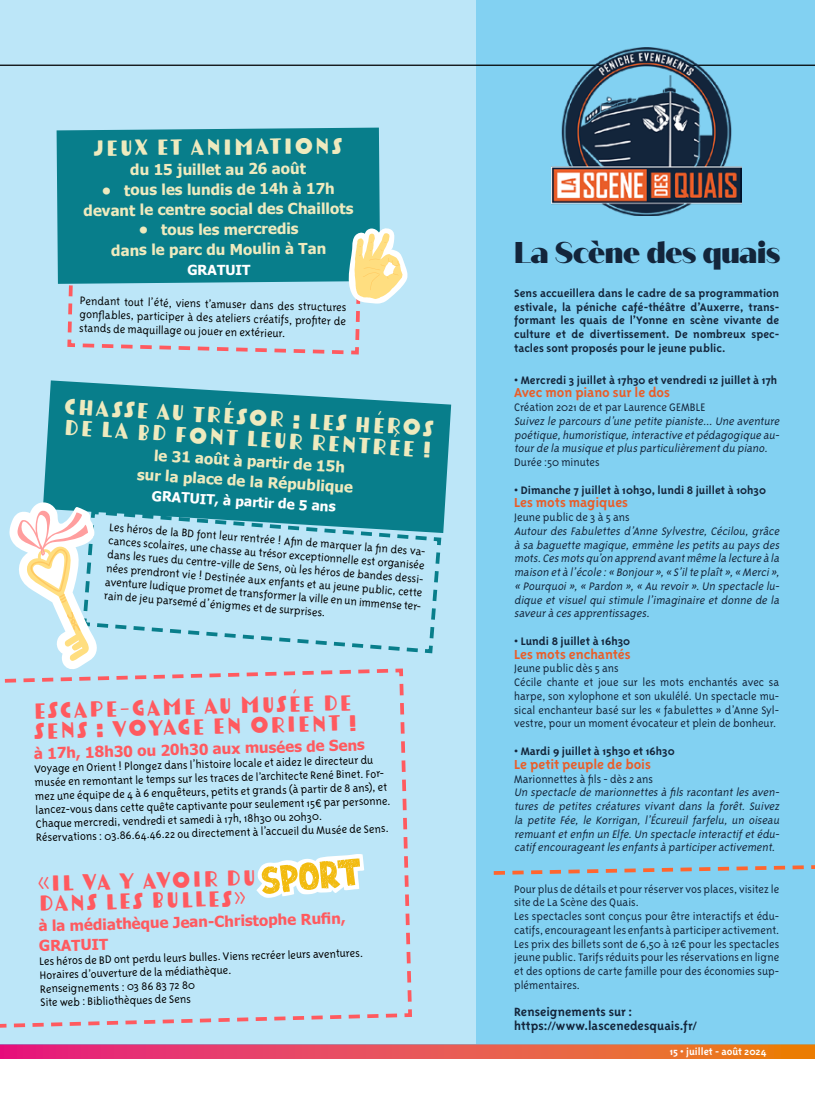
<style>
.page{position:relative;width:815px;height:1099px;background:#fff}
.page>*{position:absolute;margin:0;border:0;box-sizing:border-box;transform-origin:0 0}
.t1{font:900 30px "Quiche Sans";letter-spacing:-.01em;color:#13253b}
.t2{font:22.5px/20.1px "Tomarik Display";color:#ff5a5f}
.t3{font:22.5px/21.1px "Tomarik Display";color:#eeeabe}
.t4{font:700 15px/20px "Tahoma";color:#eeeabe;text-align:center}
.t5{font:700 15px/21.1px "Tahoma";color:#ff5a5f}
.t6{font:700 15px "Triplex Sans OT";letter-spacing:-.005em;color:#e95d29}
.t7{font:700 13.75px/13.8px "Triplex Sans OT";letter-spacing:.005em;color:#13253b}
.t8{font:700 13.75px "Tahoma";color:#fff}
.t9{font:300 12.5px/13.9px "Triplex Sans OT";color:#000}
.t10{font:italic 300 12.5px/13.8px "Triplex Sans OT";color:#13253b;text-align:justify}
.t11{font:300 12.5px/13.8px "Triplex Sans OT";color:#13253b}
.t12{font:700 12.5px/13.8px "Triplex Sans OT";letter-spacing:.005em;color:#13253b;text-align:justify}
.t13{font:700 11.25px "Triplex Sans OT";color:#fff}
</style>
<div class="page">
<svg style="left:0;top:1044px;width:815px;height:14px;background:#e45556"></svg>
<div style="left:0;top:0;width:815px;height:1044px;background:#bce6f8"></div>
<div style="left:477px;top:0;width:338px;height:1044px;background:#82d1f2"></div>
<hr style="left:0;top:65px;width:815px;height:1px;background:#000">
<svg style="left:43px;top:380px;width:408px;height:153px;background:#1f8b99"></svg>
<div style="left:57px;top:128px;width:323px;height:156px;background:#087e8b"></div>
<svg style="left:66px;top:179px;width:342px;height:176px"></svg>
<svg style="left:0;top:1009px;width:412px;height:19px"></svg>
<svg style="left:4px;top:501px;width:439px;height:501px"></svg>
<img style="left:552px;top:48px;width:190px;height:168px">
<svg style="left:493px;top:865px;width:322px;height:10px"></svg>
<h2 class="t3" style="left:92px;top:136px;width:252px;rotate:-1deg">Jeux et animations</h2>
<p class="t4" style="left:130px;top:160px;width:177px">du 15 juillet au 26 août</p>
<p class="t4" style="left:84px;top:180px;width:271px">• tous les lundis de 14h à 17h devant le centre social des Chaillots</p>
<p class="t4" style="left:111px;top:220px;width:217px">• tous les mercredis<br>dans le parc du Moulin à Tan</p>
<p class="t8" style="left:187px;top:261px;width:65px;rotate:-1deg">GRATUIT</p>
<p class="t9" style="left:80px;top:292px;width:268px;text-align:justify;rotate:2deg">Pendant tout l’été, viens t’amuser dans des structures gonfl ables, participer à des ateliers créatifs, profi ter de stands de maquillage ou jouer en extérieur.</p>
<h2 class="t3" style="left:64px;top:391px;width:373px;rotate:4deg">Chasse au trésor : Les héros de la BD font leur rentrée !</h2>
<p class="t4" style="left:139px;top:444px;width:218px;rotate:4deg">le 31 août à partir de 15h sur la place de la République</p>
<p class="t8" style="left:152px;top:487px;width:186px;rotate:3deg">GRATUIT, à partir de 5 ans</p>
<p class="t9" style="left:110px;top:518px;width:321px;rotate:5deg">Les héros de la BD font leur rentrée ! Afi n de marquer la fi n des va&shy;cances scolaires, une chasse au trésor exceptionnelle est organisée dans les rues du centre-ville de Sens, où les héros de bandes dessi&shy;nées prendront vie ! Destinée aux enfants et au jeune public, cette aventure ludique promet de transformer la ville en un immense ter&shy;rain de jeu parsemé d’énigmes et de surprises.</p>
<h2 class="t2" style="left:32px;top:699px;width:326px;rotate:-2deg">Escape-game au musée de<br>Sens : Voyage en Orient !</h2>
<p class="t5" style="left:34px;top:742px;width:332px;rotate:-1deg">à 17h, 18h30 ou 20h30 aux musées de Sens</p>
<p class="t9" style="left:34px;top:763px;width:357px;rotate:-2deg">Voyage en Orient ! Plongez dans l’histoire locale et aidez le directeur du musée en remontant le temps sur les traces de l’architecte René Binet. For&shy;mez une équipe de 4 à 6 enquêteurs, petits et grands (à partir de 8 ans), et lancez-vous dans cette quête captivante pour seulement 15€ par personne.<br>Chaque mercredi, vendredi et samedi à 17h, 18h30 ou 20h30.<br>Réservations : 03.86.64.46.22 ou directement à l’accueil du Musée de Sens.</p>
<h2 class="t2" style="left:37px;top:872px;width:307px;line-height:19.6px;rotate:-2deg">«Il va y avoir du sport dans les bulles»</h2>
<p class="t5" style="left:38px;top:914px;width:309px;rotate:-1deg">à la médiathèque Jean-Christophe Rufi n,<br>GRATUIT</p>
<p class="t9" style="left:39px;top:956px;width:325px;line-height:13.5px;rotate:-2deg">Les héros de BD ont perdu leurs bulles. Viens recréer leurs aventures.<br>Horaires d’ouverture de la médiathèque.<br>Renseignements : 03 86 83 72 80<br>Site web : Bibliothèques de Sens</p>
<h1 class="t1" style="left:514px;top:234px;width:267px">La Scène des quais</h1>
<p class="t12" style="left:514px;top:286px;width:267px">Sens accueillera dans le cadre de sa programmation estivale, la péniche café-théâtre d’Auxerre, trans&shy;formant les quais de l’Yonne en scène vivante de culture et de divertissement. De nombreux spec&shy;tacles sont proposés pour le jeune public.</p>
<p class="t12" style="left:514px;top:373px;width:265px">• Mercredi 3 juillet à 17h30 et vendredi 12 juillet à 17h</p>
<p class="t6" style="left:514px;top:384px;width:157px">Avec mon piano sur le dos</p>
<p class="t11" style="left:514px;top:400px;width:193px">Création 2021 de et par Laurence GEMBLE</p>
<p class="t10" style="left:514px;top:414px;width:269px">Suivez le parcours d’une petite pianiste… Une aventure poétique,humoristique,interactive etpédagogique au&shy;tourde la musique etplus particulièrementdu piano.</p>
<p class="t11" style="left:514px;top:455px;width:87px">Durée :50 minutes</p>
<p class="t12" style="left:514px;top:483px;width:253px">• Dimanche 7 juillet à 10h30, lundi 8 juillet à 10h30</p>
<p class="t6" style="left:514px;top:494px;width:115px">Les mots magiques</p>
<p class="t11" style="left:514px;top:510px;width:117px">Jeune public de 3 à 5 ans</p>
<p class="t10" style="left:514px;top:524px;width:269px">Autour des Fabulettes d’Anne Sylvestre, Cécilou, grâce à sa baguette magique,emmène les petits au pays des mots.Ces mots qu’on apprend avantmême la lecture à la maison età l’école :« Bonjour»,« S’ilte plaît»,« Merci», « Pourquoi»,« Pardon »,« Au revoir».Un spectacle lu&shy;dique et visuel qui stimule l’imaginaire et donne de la saveurà ces apprentissages.</p>
<p class="t12" style="left:514px;top:634px;width:118px">• Lundi 8 juillet à 16h30</p>
<p class="t6" style="left:514px;top:645px;width:118px">Les mots enchantés</p>
<p class="t11" style="left:514px;top:661px;width:267px">Jeune public dès 5 ans<br>Cécile chante et joue sur les mots enchantés avec sa harpe, son xylophone et son ukulélé. Un spectacle mu&shy;sical enchanteur basé sur les « fabulettes » d’Anne Syl&shy;vestre, pour un moment évocateur et plein de bonheur.</p>
<p class="t12" style="left:514px;top:744px;width:162px">• Mardi 9 juillet à 15h30 et 16h30</p>
<p class="t6" style="left:514px;top:755px;width:138px">Le petit peuple de bois</p>
<p class="t11" style="left:514px;top:771px;width:140px">Marionnettes à fils - dès 2 ans</p>
<p class="t10" style="left:514px;top:785px;width:269px">Un spectacle de marionnettes à fils racontantles aven&shy;tures de petites créatures vivant dans la forêt. Suivez la petite Fée, le Korrigan, l’Écureuil farfelu, un oiseau remuantetenfin un Elfe.Un spectacle interactifetédu&shy;catifencourageantles enfants à participeractivement.</p>
<p class="t11" style="left:514px;top:881px;width:267px">Pour plus de détails et pour réserver vos places, visitez le site de La Scène des Quais.<br>Les spectacles sont conçus pour être interactifs et édu&shy;catifs, encourageant les enfants à participer activement.<br>Les prix des billets sont de 6,50 à 12€ pour les spectacles jeune public. Tarifs réduits pour les réservations en ligne et des options de carte famille pour des économies sup&shy;plémentaires.</p>
<p class="t7" style="left:514px;top:1005px;width:185px">Renseignements sur : https://www.lascenedesquais.fr/</p>
<p class="t13" style="left:670px;top:1045px;width:98px">15 • juillet - août 2024</p>
</div>
